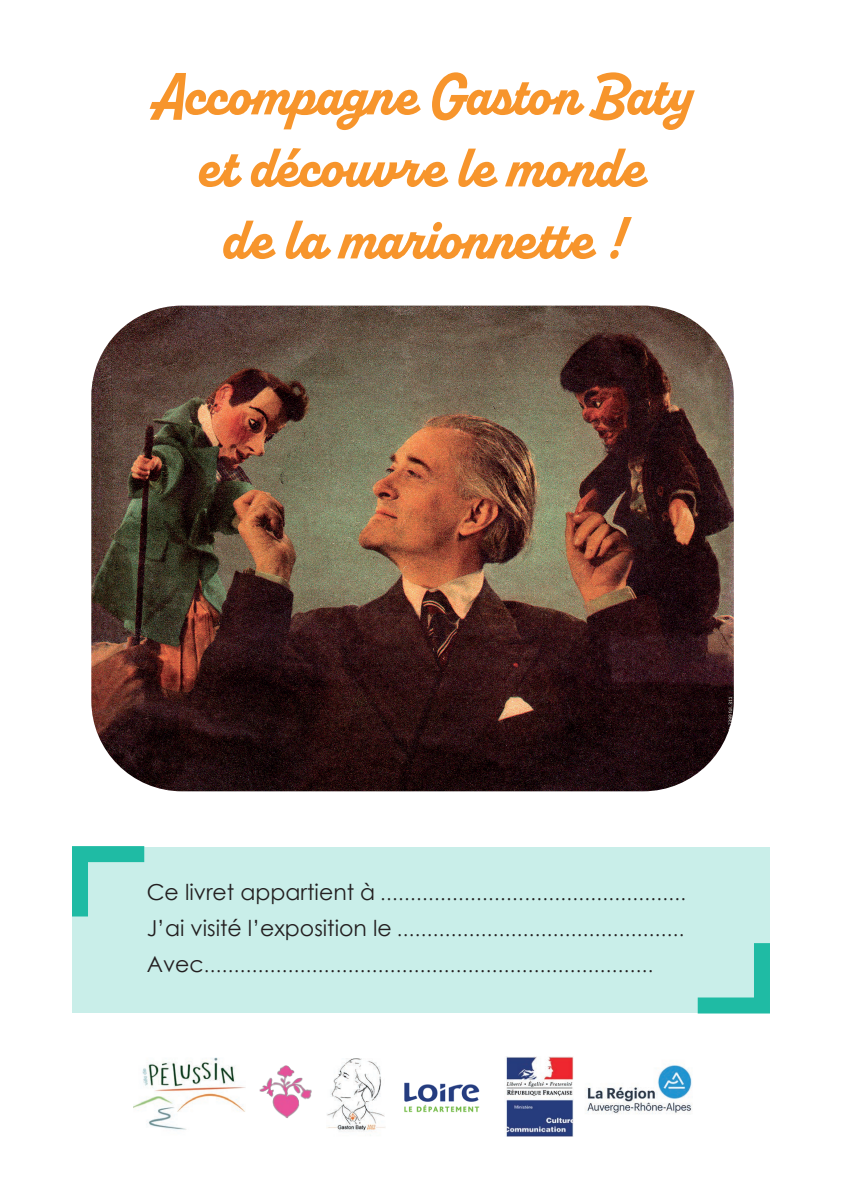
<style>
.page{position:relative;width:842px;height:1191px;background:#fff}
.page>*{position:absolute;margin:0;border:0;box-sizing:border-box;transform-origin:0 0}
.t1{font:800 60px/72px "Alkaline";letter-spacing:-.005em;color:#f7952c;text-align:center}
.t2{font:22px/36px "Century Gothic";color:#231f20}
.t3{font:18px "Century Gothic";color:#231f20}
.s1{font-size:18px}
.s2{font-size:22px}
</style>
<div class="page">
<div style="left:72px;top:847px;width:698px;height:165px;background:#c9eee9"></div>
<svg style="left:72px;top:846px;width:73px;height:71px"></svg>
<svg style="left:682px;top:943px;width:88px;height:71px"></svg>
<img style="left:91px;top:305px;width:643px;height:486px">
<img style="left:133px;top:1057px;width:113px;height:73px">
<img style="left:326px;top:1058px;width:59px;height:78px">
<img style="left:259px;top:1065px;width:53px;height:53px">
<img style="left:404px;top:1082px;width:76px;height:31px">
<img style="left:586px;top:1065px;width:107px;height:49px">
<img style="left:506px;top:1056px;width:67px;height:80px">
<h1 class="t1" style="left:153px;top:61px;width:538px">Accompagne Gaston Baty et découvre le monde<br>de la marionnette !</h1>
<p class="t2" style="left:147px;top:873px;width:541px">Ce livret appartient à <span class="s1">……………………………………………<br></span>J’ai visité l’exposition le <span class="s1">…………………………………………</span></p>
<p class="t3" style="left:147px;top:953px;width:508px"><span class="s2">Avec</span>…………………………………………………………………</p>
</div>
